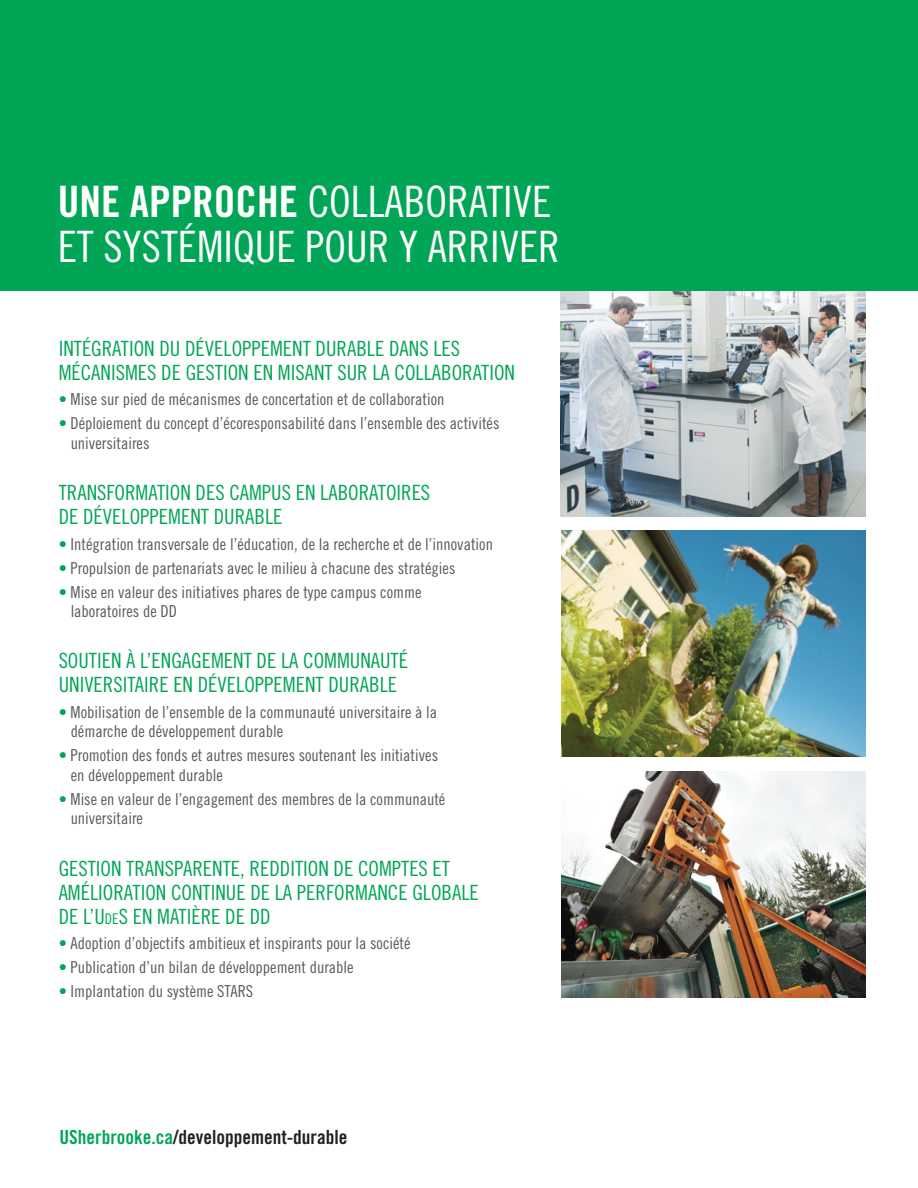
<style>
.page{position:relative;width:918px;height:1188px;background:#fff}
.page>*{position:absolute;margin:0;border:0;box-sizing:border-box;transform-origin:0 0}
.t1{font:43.2px/45.2px "Trade Gothic Cond Eighteen";color:#fff}
.t2{font:21px/24px "Trade Gothic Cond Eighteen";color:#00a656}
.t3{font:19.5px "Trade Gothic Bold Cond Twenty";color:#231f20}
.t4{font:16.5px/19.5px "Trade Gothic Cond Eighteen";color:#58595b}
.s1{font-family:"Trade Gothic Bold Cond Twenty"}
.s2{color:#00a656}
.s3{font-size:14.7px}
</style>
<div class="page">
<img style="left:561px;top:291px;width:305px;height:225px">
<img style="left:561px;top:530px;width:304px;height:227px">
<img style="left:562px;top:771px;width:304px;height:227px">
<div style="left:0;top:0;width:918px;height:291px;background:#00a656"></div>
<h1 class="t1" style="left:58px;top:179px;width:504px"><span class="s1">UNE APPROCHE</span> COLLABORATIVE<br>ET SYSTÉMIQUE POUR Y ARRIVER</h1>
<p class="t2" style="left:59px;top:336px;width:458px">INTÉGRATION DU DÉVELOPPEMENT DURABLE DANS LES<br>MÉCANISMES DE GESTION EN MISANT SUR LA COLLABORATION</p>
<p class="t4" style="left:59px;top:390px;width:387px"><span class="s2">•</span> Mise sur pied de mécanismes de concertation et de collaboration</p>
<p class="t4" style="left:71px;top:414px;width:430px;text-indent:-12px"><span class="s2">•</span> Déploiement du concept d’écoresponsabilité dans l’ensemble des activités universitaires</p>
<p class="t2" style="left:59px;top:480px;width:373px">TRANSFORMATION DES CAMPUS EN LABORATOIRES<br>DE DÉVELOPPEMENT DURABLE</p>
<p class="t4" style="left:59px;top:534px;width:436px"><span class="s2">•</span> Intégration transversale de l’éducation, de la recherche et de l’innovation</p>
<p class="t4" style="left:59px;top:558px;width:398px"><span class="s2">•</span> Propulsion de partenariats avec le milieu à chacune des stratégies</p>
<p class="t4" style="left:71px;top:582px;width:352px;text-indent:-12px"><span class="s2">•</span> Mise en valeur des initiatives phares de type campus comme laboratoires de DD</p>
<p class="t2" style="left:59px;top:649px;width:351px">SOUTIEN À L’ENGAGEMENT DE LA COMMUNAUTÉ<br>UNIVERSITAIRE EN DÉVELOPPEMENT DURABLE</p>
<p class="t4" style="left:71px;top:702px;width:368px;text-indent:-12px"><span class="s2">•</span> Mobilisation de l’ensemble de la communauté universitaire à la démarche de développement durable</p>
<p class="t4" style="left:71px;top:746px;width:369px;text-indent:-12px"><span class="s2">•</span> Promotion des fonds et autres mesures soutenant les initiatives en développement durable</p>
<p class="t4" style="left:71px;top:789px;width:376px;text-indent:-12px"><span class="s2">•</span> Mise en valeur de l’engagement des membres de la communauté universitaire</p>
<p class="t2" style="left:59px;top:856px;width:422px">GESTION TRANSPARENTE, REDDITION DE COMPTES ET<br>AMÉLIORATION CONTINUE DE LA PERFORMANCE GLOBALE<br>DE L’U<span class="s3">DE</span>S EN MATIÈRE DE DD</p>
<p class="t4" style="left:59px;top:933px;width:353px"><span class="s2">•</span> Adoption d’objectifs ambitieux et inspirants pour la société</p>
<p class="t4" style="left:59px;top:957px;width:297px"><span class="s2">•</span> Publication d’un bilan de développement durable</p>
<p class="t4" style="left:59px;top:981px;width:196px"><span class="s2">•</span> Implantation du système STARS</p>
<p class="t3" style="left:59px;top:1125px;width:289px"><span class="s2">USherbrooke.ca</span>/developpement-durable</p>
</div>
